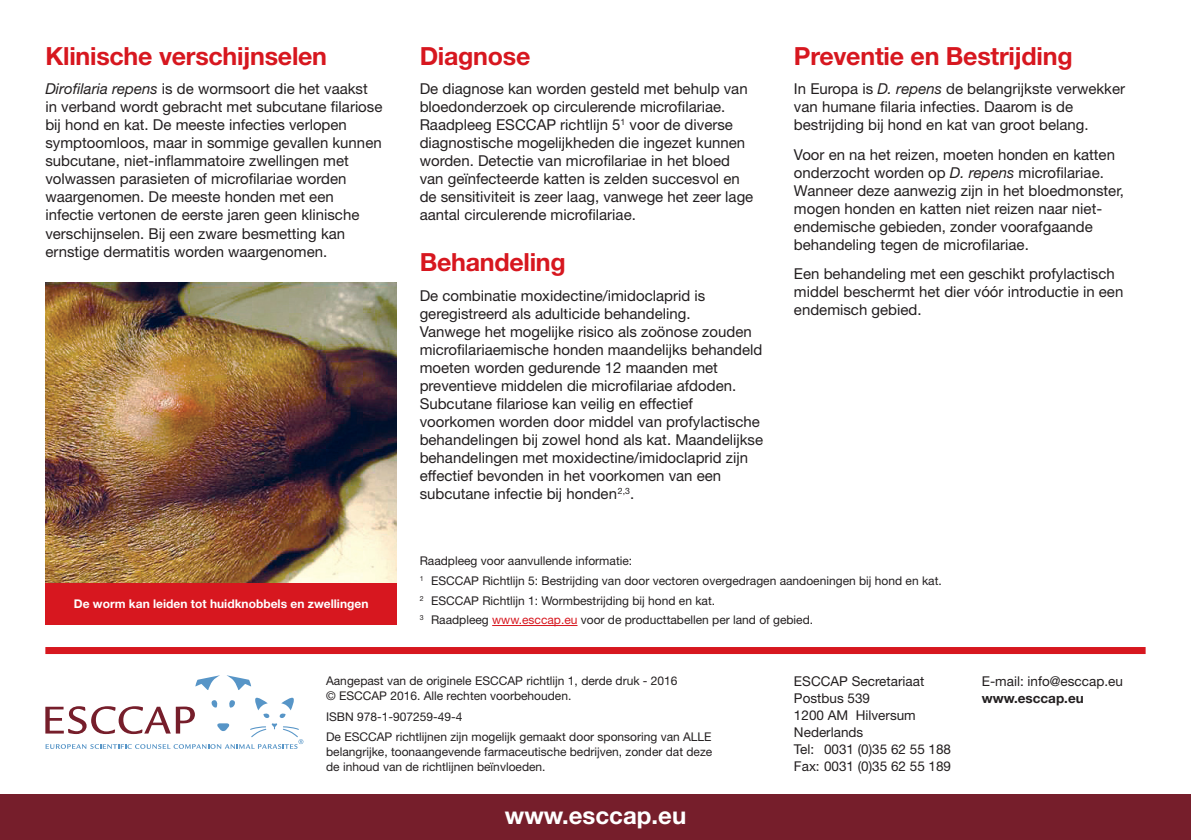
<style>
.page{position:relative;width:1191px;height:840px;background:#fff}
.page>*{position:absolute;margin:0;border:0;box-sizing:border-box;transform-origin:0 0}
.t1{font:700 25px "Helvetica Neue";letter-spacing:-.01em;color:#d7171f}
.t2{font:700 24px "Helvetica Neue";color:#fff}
.t3{font:15px/18px "Helvetica Neue";color:#231f20}
.t4{font:13.6px/17px "Helvetica Neue";color:#231f20}
.t5{font:700 13.6px "Helvetica Neue";color:#231f20}
.t6{font:12px/19.6px "Helvetica Neue";color:#231f20}
.t7{font:700 12px "Helvetica Neue";color:#fff}
.s1{font-style:italic}
.s2{color:#d7171f}
</style>
<div class="page">
<img style="left:45px;top:282px;width:352px;height:301px">
<div style="left:45px;top:583px;width:352px;height:41px;background:#d7171f"></div>
<hr style="left:492px;top:624px;width:85px;height:1px;background:#d7171f">
<div style="left:0;top:794px;width:1191px;height:45px;background:#761e2b"></div>
<div style="left:45px;top:646px;width:1100px;height:7px;background:#d7171f"></div>
<svg style="left:227px;top:675px;width:24px;height:14px"></svg>
<svg style="left:195px;top:675px;width:25px;height:14px"></svg>
<svg style="left:45px;top:697px;width:258px;height:51px"></svg>
<h1 class="t1" style="left:45px;top:41px;width:283px">Klinische verschijnselen</h1>
<p class="t3" style="left:45px;top:80px;width:339px"><span class="s1">Dirofilaria repens</span> is de wormsoort die het vaakst in verband wordt gebracht met subcutane filariose bij hond en kat. De meeste infecties verlopen symptoomloos, maar in sommige gevallen kunnen subcutane, niet-inflammatoire zwellingen met volwassen parasieten of microfilariae worden waargenomen. De meeste honden met een infectie vertonen de eerste jaren geen klinische verschijnselen. Bij een zware besmetting kan ernstige dermatitis worden waargenomen.</p>
<p class="t7" style="left:74px;top:596px;width:296px">De worm kan leiden tot huidknobbels en zwellingen</p>
<h1 class="t1" style="left:420px;top:41px;width:112px">Diagnose</h1>
<p class="t3" style="left:420px;top:80px;width:335px">De diagnose kan worden gesteld met behulp van bloedonderzoek op circulerende microfilariae.<br>Raadpleeg ESCCAP richtlijn 5<sup>1</sup> voor de diverse diagnostische mogelijkheden die ingezet kunnen worden. Detectie van microfilariae in het bloed van geïnfecteerde katten is zelden succesvol en de sensitiviteit is zeer laag, vanwege het zeer lage aantal circulerende microfilariae.</p>
<h1 class="t1" style="left:420px;top:247px;width:148px">Behandeling</h1>
<p class="t3" style="left:420px;top:286px;width:345px">De combinatie moxidectine/imidoclaprid is geregistreerd als adulticide behandeling.<br>Vanwege het mogelijke risico als zoönose zouden microfilariaemische honden maandelijks behandeld moeten worden gedurende 12 maanden met preventieve middelen die microfilariae afdoden.<br>Subcutane filariose kan veilig en effectief voorkomen worden door middel van profylactische behandelingen bij zowel hond als kat. Maandelijkse behandelingen met moxidectine/imidoclaprid zijn effectief bevonden in het voorkomen van een subcutane infectie bij honden<sup>2,3</sup>.</p>
<h1 class="t1" style="left:794px;top:41px;width:280px">Preventie en Bestrijding</h1>
<p class="t3" style="left:794px;top:80px;width:332px">In Europa is <span class="s1">D. repens</span> de belangrijkste verwekker van humane filaria infecties. Daarom is de bestrijding bij hond en kat van groot belang.</p>
<p class="t3" style="left:794px;top:145px;width:332px">Voor en na het reizen, moeten honden en katten onderzocht worden op <span class="s1">D. repens</span> microfilariae.<br>Wanneer deze aanwezig zijn in het bloedmonster, mogen honden en katten niet reizen naar niet&shy;endemische gebieden, zonder voorafgaande behandeling tegen de microfilariae.</p>
<p class="t3" style="left:794px;top:264px;width:331px">Een behandeling met een geschikt profylactisch middel beschermt het dier vóór introductie in een endemisch gebied.</p>
<p class="t6" style="left:420px;top:550px;width:523px">Raadpleeg voor aanvullende informatie:<br><sup>1</sup> ESCCAP Richtlijn 5: Bestrijding van door vectoren overgedragen aandoeningen bij hond en kat.<br><sup>2</sup> ESCCAP Richtlijn 1: Wormbestrijding bij hond en kat.<br><sup>3</sup> Raadpleeg <span class="s2">www.esccap.eu</span> voor de producttabellen per land of gebied.</p>
<p class="t6" style="left:326px;top:672px;width:353px;line-height:15px">Aangepast van de originele ESCCAP richtlijn 1, derde druk - 2016 © ESCCAP 2016. Alle rechten voorbehouden.</p>
<p class="t6" style="left:326px;top:705px;width:387px;line-height:20.6px">ISBN 978-1-907259-49-4<br>De ESCCAP richtlijnen zijn mogelijk gemaakt door sponsoring van ALLE</p>
<p class="t6" style="left:326px;top:743px;width:388px;line-height:15px">belangrijke, toonaangevende farmaceutische bedrijven, zonder dat deze de inhoud van de richtlijnen beïnvloeden.</p>
<h2 class="t2" style="left:505px;top:799px;width:183px">www.esccap.eu</h2>
<p class="t4" style="left:794px;top:672px;width:159px">ESCCAP Secretariaat<br>Postbus 539<br>1200 AM Hilversum<br>Nederlands<br>Tel: 0031 (0)35 62 55 188<br>Fax: 0031 (0)35 62 55 189</p>
<p class="t4" style="left:981px;top:672px;width:143px">E-mail: info@esccap.eu</p>
<p class="t5" style="left:981px;top:689px;width:103px">www.esccap.eu</p>
</div>
